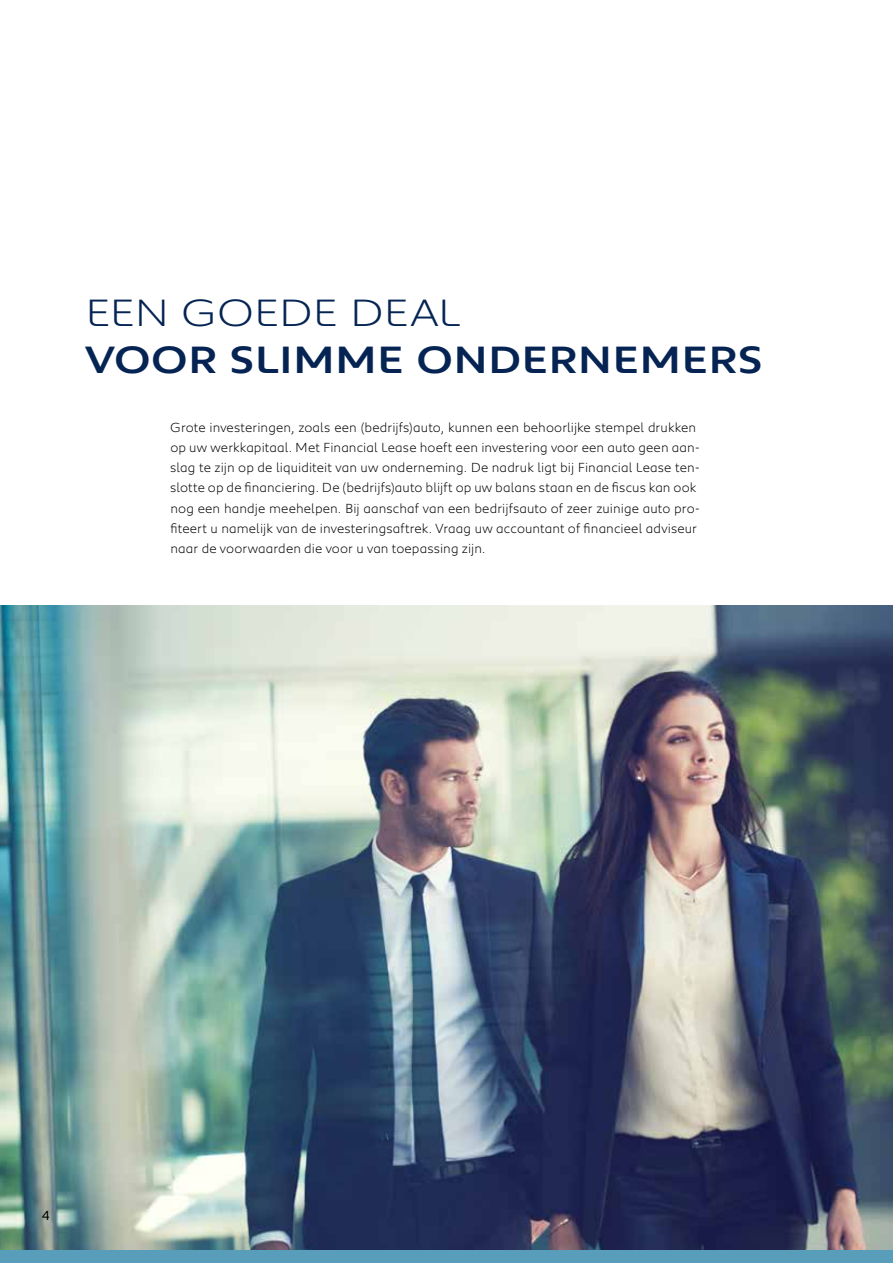
<style>
.page{position:relative;width:893px;height:1263px;background:#fff}
.page>*{position:absolute;margin:0;border:0;box-sizing:border-box;transform-origin:0 0}
.t1{font:500 39px "Peugeot Expanded";letter-spacing:-.02em;color:#052453}
.t2{font:300 39px "Peugeot Expanded";letter-spacing:-.015em;color:#052453}
.t3{font:300 13.5px/20.2px "Peugeot";letter-spacing:.01em;color:#000}
.t4{font:13.5px "Peugeot";color:#000}
</style>
<div class="page">
<img style="left:0;top:606px;width:893px;height:644px">
<div style="left:0;top:1250px;width:893px;height:13px;background:#589eba"></div>
<h1 class="t2" style="left:85px;top:285px;width:377px">EEN GOEDE DEAL</h1>
<h1 class="t1" style="left:85px;top:333px;width:679px">VOOR SLIMME ONDERNEMERS</h1>
<p class="t3" style="left:170px;top:416px;width:531px">Grote investeringen, zoals een (bedrijfs)auto, kunnen een behoorlijke stempel drukken op uw werkkapitaal. Met Financial Lease hoeft een investering voor een auto geen aan&shy;slag te zijn op de liquiditeit van uw onderneming. De nadruk ligt bij Financial Lease ten&shy;slotte op de financiering. De (bedrijfs)auto blijft op uw balans staan en de fiscus kan ook nog een handje meehelpen. Bij aanschaf van een bedrijfsauto of zeer zuinige auto pro&shy;fiteert u namelijk van de investeringsaftrek. Vraag uw accountant of financieel adviseur naar de voorwaarden die voor u van toepassing zijn.</p>
<p class="t4" style="left:42px;top:1205px;width:9px">4</p>
</div>
